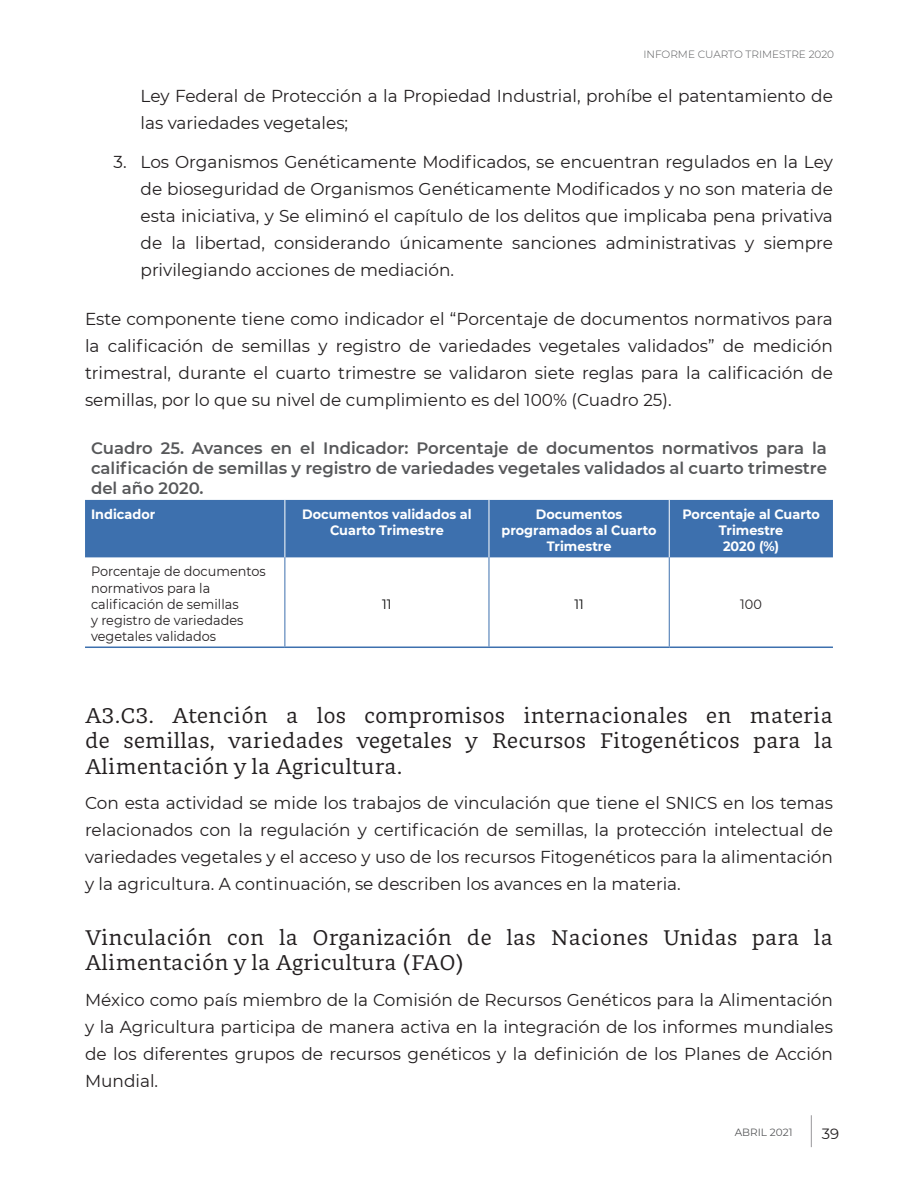
<style>
.page{position:relative;width:918px;height:1188px;background:#fff}
.page>*{position:absolute;margin:0;border:0;box-sizing:border-box;transform-origin:0 0}
.sub_title_3{font:21px/25.2px "GMX";color:#231f20;text-align:justify}
.body_text{font:17.25px/27px "Montserrat";color:#231f20;text-align:justify}
.Title_table{font:600 16.5px/19.8px "Montserrat";color:#57585a;text-align:justify}
.t1{font:14.85px "Montserrat";color:#231f20}
.table_text{font:700 13.5px/16.2px "Montserrat";color:#fff;text-align:center;scale:.95 1}
.table_text-2{font:13.5px/16.2px "Montserrat";color:#231f20;scale:.95 1}
.table_text-3{font:13.5px "Montserrat";color:#000;scale:.95 1}
.t2{font:300 10.5px "Montserrat";color:#57585a}
.t3{font:10.5px "Montserrat";color:#57585a}
</style>
<div class="page">
<hr style="left:811px;top:1115px;width:1px;height:32px;background:#99989b">
<div style="left:85px;top:500px;width:748px;height:57px;background:#3d70ae"></div>
<hr style="left:285px;top:500px;width:1px;height:57px;background:#fff">
<hr style="left:489px;top:500px;width:1px;height:57px;background:#fff">
<hr style="left:669px;top:500px;width:1px;height:57px;background:#fff">
<hr style="left:85px;top:647px;width:200px;height:1px;background:#3d70ae">
<hr style="left:285px;top:647px;width:204px;height:1px;background:#3d70ae">
<hr style="left:489px;top:647px;width:180px;height:1px;background:#3d70ae">
<hr style="left:669px;top:647px;width:164px;height:1px;background:#3d70ae">
<hr style="left:285px;top:557px;width:1px;height:90px;background:#3d70ae">
<hr style="left:489px;top:557px;width:1px;height:90px;background:#3d70ae">
<hr style="left:669px;top:557px;width:1px;height:90px;background:#3d70ae">
<p class="t2" style="left:643px;top:47px;width:192px">INFORME CUARTO TRIMESTRE 2020</p>
<p class="body_text" style="left:141px;top:82px;width:694px">Ley Federal de Protección a la Propiedad Industrial, prohíbe el patentamiento de las variedades vegetales;</p>
<p class="body_text" style="left:141px;top:148px;width:694px;text-indent:-27px">3. Los Organismos Genéticamente Modificados, se encuentran regulados en la Ley de bioseguridad de Organismos Genéticamente Modificados y no son materia de esta iniciativa, y Se eliminó el capítulo de los delitos que implicaba pena privativa de la libertad, considerando únicamente sanciones administrativas y siempre privilegiando acciones de mediación.</p>
<p class="body_text" style="left:85px;top:305px;width:749px">Este componente tiene como indicador el “Porcentaje de documentos normativos para la calificación de semillas y registro de variedades vegetales validados” de medición trimestral, durante el cuarto trimestre se validaron siete reglas para la calificación de semillas, por lo que su nivel de cumplimiento es del 100% (Cuadro 25).</p>
<p class="Title_table" style="left:91px;top:438px;width:737px">Cuadro 25. Avances en el Indicador: Porcentaje de documentos normativos para la calificación de semillas y registro de variedades vegetales validados al cuarto trimestre del año 2020.</p>
<p class="table_text" style="left:91px;top:505px;width:69px">Indicador</p>
<p class="table_text" style="left:302px;top:505px;width:180px">Documentos validados al<br>Cuarto Trimestre</p>
<p class="table_text" style="left:502px;top:505px;width:165px">Documentos programados al Cuarto<br>Trimestre</p>
<p class="table_text" style="left:682px;top:505px;width:146px">Porcentaje al Cuarto<br>Trimestre</p>
<p class="table_text" style="left:723px;top:538px;width:61px">2020 (%)</p>
<p class="table_text-2" style="left:91px;top:563px;width:185px">Porcentaje de documentos normativos para la calificación de semillas<br>y registro de variedades vegetales validados</p>
<p class="table_text-3" style="left:382px;top:595px;width:11px">11</p>
<p class="table_text-3" style="left:574px;top:595px;width:11px">11</p>
<p class="table_text-2" style="left:740px;top:595px;width:24px">100</p>
<p class="sub_title_3" style="left:85px;top:703px;width:749px">A3.C3. Atención a los compromisos internacionales en materia de semillas, variedades vegetales y Recursos Fitogenéticos para la Alimentación y la Agricultura.</p>
<p class="body_text" style="left:85px;top:789px;width:749px">Con esta actividad se mide los trabajos de vinculación que tiene el SNICS en los temas relacionados con la regulación y certificación de semillas, la protección intelectual de variedades vegetales y el acceso y uso de los recursos Fitogenéticos para la alimentación y la agricultura. A continuación, se describen los avances en la materia.</p>
<p class="sub_title_3" style="left:85px;top:925px;width:749px">Vinculación con la Organización de las Naciones Unidas para la<br>Alimentación y la Agricultura (FAO)</p>
<p class="body_text" style="left:85px;top:986px;width:749px">México como país miembro de la Comisión de Recursos Genéticos para la Alimentación y la Agricultura participa de manera activa en la integración de los informes mundiales de los diferentes grupos de recursos genéticos y la definición de los Planes de Acción Mundial.</p>
<p class="t3" style="left:735px;top:1125px;width:59px">ABRIL 2021</p>
<p class="t1" style="left:822px;top:1124px;width:19px">39</p>
</div>
